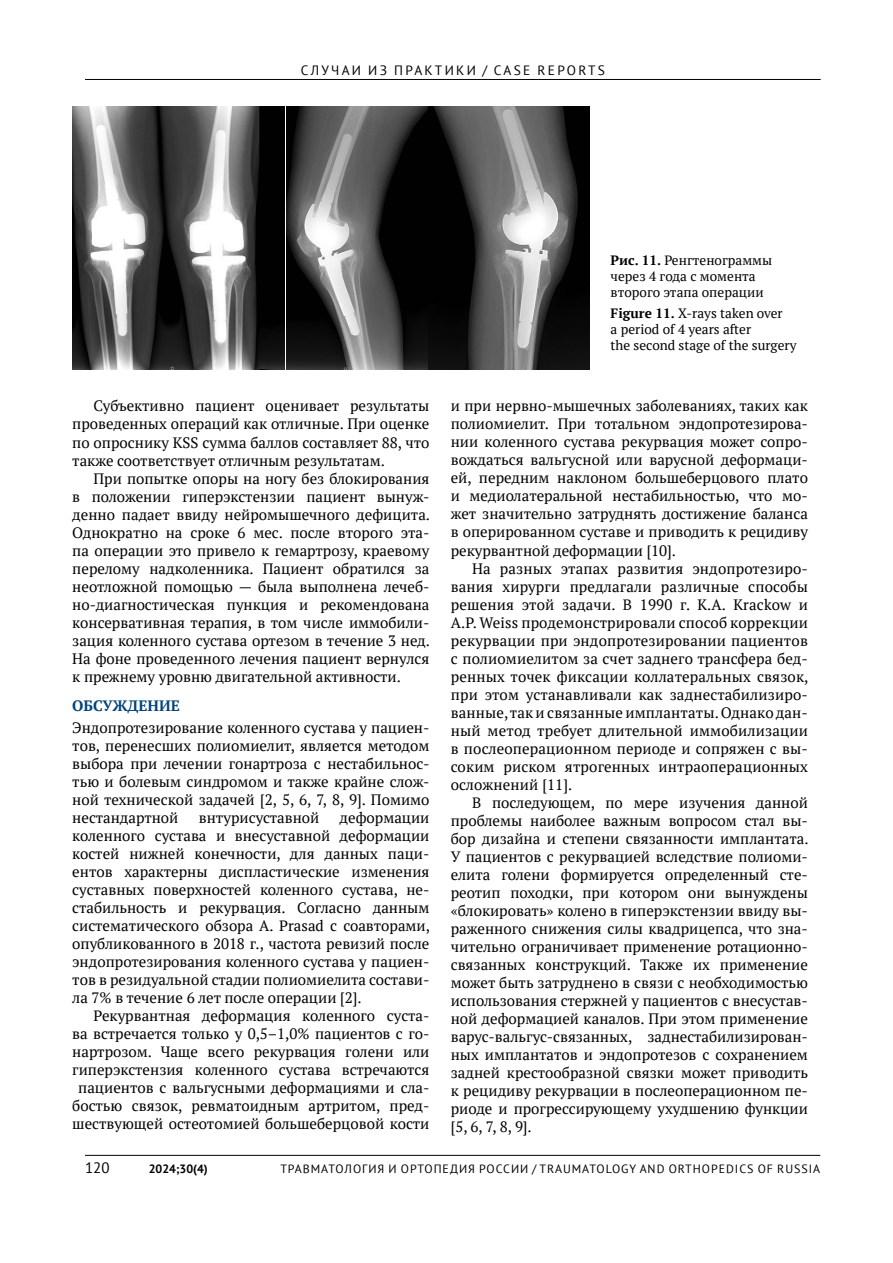
<style>
.page{position:relative;width:893px;height:1263px;background:#fff}
.page>*{position:absolute;margin:0;border:0;box-sizing:border-box;transform-origin:0 0}
.t1{font:15px/18px "PT Serif";color:#000;text-align:justify}
.t2{font:700 15px "PT Serif";color:#00427a}
.t3{font:15px "PT Sans";color:#000}
.t4{font:13.5px/16.2px "PT Serif";color:#000}
.t5{font:13.5px "PT Sans";letter-spacing:.17em;color:#000}
.t6{font:12px "PT Sans";letter-spacing:.08em;color:#000}
.t7{font:700 12px "PT Sans";color:#000}
.s1{font-weight:700}
</style>
<div class="page">
<hr style="left:85px;top:79px;width:736px;height:1px;background:#000">
<hr style="left:85px;top:1155px;width:735px;height:1px;background:#000">
<img style="left:72px;top:106px;width:212px;height:263px">
<img style="left:286px;top:106px;width:143px;height:263px">
<img style="left:429px;top:106px;width:160px;height:263px">
<p class="t5" style="left:301px;top:61px;width:304px">СЛУЧАИ ИЗ ПРАКТИКИ / CASE REPORTS</p>
<p class="t1" style="left:72px;top:398px;width:359px;text-indent:21px">Субъективно пациент оценивает результаты проведенных операций как отличные. При оценке по опроснику KSS сумма баллов составляет 88, что также соответствует отличным результатам.</p>
<p class="t1" style="left:72px;top:470px;width:359px;text-indent:21px">При попытке опоры на ногу без блокирования в положении гиперэкстензии пациент вынуж&shy;денно падает ввиду нейромышечного дефицита.<br>Однократно на сроке 6 мес. после второго эта&shy;па операции это привело к гемартрозу, краевому перелому надколенника. Пациент обратился за неотложной помощью — была выполнена лечеб&shy;но-диагностическая пункция и рекомендована консервативная терапия, в том числе иммобили&shy;зация коленного сустава ортезом в течение 3 нед.<br>На фоне проведенного лечения пациент вернулся к прежнему уровню двигательной активности.</p>
<p class="t2" style="left:72px;top:697px;width:109px">Обсуждение</p>
<p class="t1" style="left:72px;top:719px;width:359px;text-align:left">Эндопротезирование коленного сустава у пациен&shy;тов, перенесших полиомиелит, является методом выбора при лечении гонартроза с нестабильнос&shy;тью и болевым синдромом и также крайне слож&shy;ной технической задачей [2, 5, 6, 7, 8, 9]. Помимо нестандартной</p>
<p class="t1" style="left:72px;top:809px;width:359px;text-indent:267px">деформации коленного сустава и внесуставной деформации костей нижней конечности, для данных паци&shy;ентов характерны диспластические изменения суставных поверхностей коленного сустава, не&shy;стабильность и рекурвация. Согласно данным систематического обзора A. Prasad с соавторами, опубликованного в 2018 г., частота ревизий после эндопротезирования коленного сустава у пациен&shy;тов в резидуальной стадии полиомиелита состави&shy;ла 7% в течение 6 лет после операции [2].</p>
<p class="t1" style="left:72px;top:1007px;width:359px;text-align:right">Рекурвантная деформация коленного суста-<br>ва встречается только у 0,5–1,0% пациентов с го&shy;нартрозом. Чаще всего рекурвация голени или гиперэкстензия коленного сустава встречаются пациентов с вальгусными деформациями и сла&shy;бостью связок, ревматоидным артритом, пред&shy;шествующей остеотомией большеберцовой кости</p>
<p class="t1" style="left:199px;top:809px;width:122px">внтурисуставной</p>
<p class="t4" style="left:611px;top:252px;width:163px"><span class="s1">Рис. 11.</span> Ренгтенограммы через 4 года с момента второго этапа операции</p>
<p class="t4" style="left:611px;top:305px;width:188px"><span class="s1">Figure 11.</span> X-rays taken over<br>a period of 4 years after<br>the second stage of the surgery</p>
<p class="t1" style="left:451px;top:398px;width:359px">и при нервно-мышечных заболеваниях, таких как полиомиелит. При тотальном эндопротезирова&shy;нии коленного сустава рекурвация может сопро&shy;вождаться вальгусной или варусной деформаци&shy;ей, передним наклоном большеберцового плато и медиолатеральной нестабильностью, что мо&shy;жет значительно затруднять достижение баланса в оперированном суставе и приводить к рецидиву рекурвантной деформации [10].</p>
<p class="t1" style="left:451px;top:560px;width:359px;text-align:left;text-indent:21px">На разных этапах развития эндопротезиро&shy;вания хирурги предлагали различные способы решения этой задачи. В 1990 г. K.A. Krackow и А.P. Weiss продемонстрировали способ коррекции рекурвации при эндопротезировании пациентов с полиомиелитом за счет заднего трансфера бед&shy;ренных точек фиксации коллатеральных связок, при этом устанавливали как заднестабилизиро&shy;ванные, так и связанные имплантаты. Однако дан&shy;ный метод требует длительной иммобилизации в послеоперационном периоде и сопряжен с вы&shy;соким риском ятрогенных интраоперационных осложнений [11].</p>
<p class="t1" style="left:451px;top:794px;width:359px;text-indent:21px">В последующем, по мере изучения данной проблемы наиболее важным вопросом стал вы&shy;бор дизайна и степени связанности имплантата.<br>У пациентов с рекурвацией вследствие полиоми&shy;елита голени формируется определенный сте&shy;реотип походки, при котором они вынуждены «блокировать» колено в гиперэкстензии ввиду вы&shy;раженного снижения силы квадрицепса, что зна&shy;чительно ограничивает применение ротационно&shy;связанных конструкций. Также их применение может быть затруднено в связи с необходимостью использования стержней у пациентов с внесустав&shy;ной деформацией каналов. При этом применение варус-вальгус-связанных, заднестабилизирован&shy;ных имплантатов и эндопротезов с сохранением задней крестообразной связки может приводить к рецидиву рекурвации в послеоперационном пе&shy;риоде и прогрессирующему ухудшению функции [5, 6, 7, 8, 9].</p>
<p class="t3" style="left:85px;top:1158px;width:26px">120</p>
<p class="t7" style="left:149px;top:1160px;width:60px">2024;30(4)</p>
<p class="t6" style="left:280px;top:1161px;width:311px">ТРАВМАТОЛОГИЯ И ОРТОПЕДИЯ РОССИИ / TRAUMATO</p>
<p class="t6" style="left:606px;top:1161px;width:72px">LOGY AND ORT</p>
<p class="t6" style="left:693px;top:1161px;width:18px">HOPE</p>
<p class="t6" style="left:726px;top:1161px;width:95px">DICS OF RUSSIA</p>
</div>
